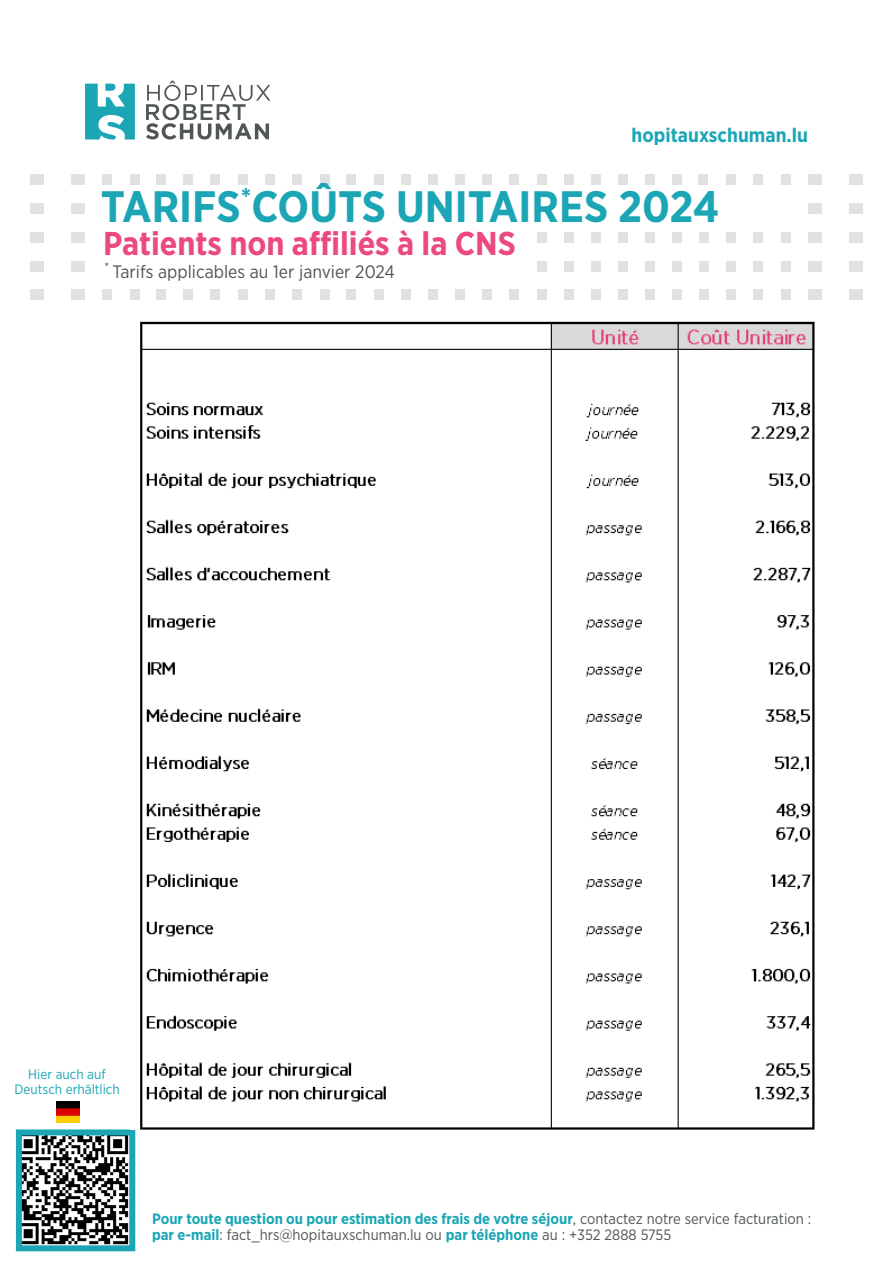
<style>
.page{position:relative;width:893px;height:1263px;background:#fff}
.page>*{position:absolute;margin:0;border:0;box-sizing:border-box;transform-origin:0 0}
._01_Headline_HRS_Blue{font:700 43.95px "Gotham Narrow";color:#1ca6b5}
._01_Headline_HRS_Blue-2{font:700 33px "Gotham Narrow";color:#eb497f}
._03_body{font:700 19.8px "Gotham Narrow";color:#1ca6b5}
._05_footnote{font:18px "Gotham Narrow";color:#4f5654}
._05_footnote-2{font:15px/16.5px "Gotham Narrow";color:#4f5654}
._05_footnote-3{font:13.65px/14.9px "Gotham Narrow";color:#1ca6b5;text-align:center}
.s1{font-weight:700;color:#1ca6b5}
</style>
<div class="page">
<svg style="left:85px;top:84px;width:50px;height:56px"></svg>
<svg style="left:146px;top:81px;width:124px;height:59px"></svg>
<div style="left:30px;top:290px;width:14px;height:10px;background:#e0e1e3"></div>
<div style="left:30px;top:232px;width:14px;height:11px;background:#e0e1e3"></div>
<div style="left:30px;top:261px;width:14px;height:10px;background:#e0e1e3"></div>
<div style="left:30px;top:203px;width:14px;height:11px;background:#e0e1e3"></div>
<div style="left:71px;top:203px;width:14px;height:11px;background:#e0e1e3"></div>
<div style="left:808px;top:203px;width:14px;height:11px;background:#e0e1e3"></div>
<div style="left:849px;top:203px;width:14px;height:11px;background:#e0e1e3"></div>
<div style="left:71px;top:290px;width:14px;height:10px;background:#e0e1e3"></div>
<div style="left:71px;top:232px;width:14px;height:11px;background:#e0e1e3"></div>
<div style="left:30px;top:174px;width:14px;height:11px;background:#e0e1e3"></div>
<div style="left:71px;top:261px;width:14px;height:10px;background:#e0e1e3"></div>
<div style="left:71px;top:174px;width:14px;height:11px;background:#e0e1e3"></div>
<div style="left:103px;top:174px;width:9px;height:11px;background:#e0e1e3"></div>
<div style="left:103px;top:290px;width:9px;height:10px;background:#e0e1e3"></div>
<div style="left:130px;top:174px;width:9px;height:11px;background:#e0e1e3"></div>
<div style="left:157px;top:174px;width:9px;height:11px;background:#e0e1e3"></div>
<div style="left:183px;top:174px;width:10px;height:11px;background:#e0e1e3"></div>
<div style="left:211px;top:174px;width:9px;height:11px;background:#e0e1e3"></div>
<div style="left:238px;top:174px;width:10px;height:11px;background:#e0e1e3"></div>
<div style="left:265px;top:174px;width:10px;height:11px;background:#e0e1e3"></div>
<div style="left:292px;top:174px;width:10px;height:11px;background:#e0e1e3"></div>
<div style="left:320px;top:174px;width:9px;height:11px;background:#e0e1e3"></div>
<div style="left:347px;top:174px;width:9px;height:11px;background:#e0e1e3"></div>
<div style="left:130px;top:290px;width:9px;height:10px;background:#e0e1e3"></div>
<div style="left:374px;top:174px;width:9px;height:11px;background:#e0e1e3"></div>
<div style="left:401px;top:174px;width:9px;height:11px;background:#e0e1e3"></div>
<div style="left:428px;top:174px;width:9px;height:11px;background:#e0e1e3"></div>
<div style="left:455px;top:174px;width:10px;height:11px;background:#e0e1e3"></div>
<div style="left:482px;top:174px;width:10px;height:11px;background:#e0e1e3"></div>
<div style="left:510px;top:174px;width:9px;height:11px;background:#e0e1e3"></div>
<div style="left:537px;top:174px;width:9px;height:11px;background:#e0e1e3"></div>
<div style="left:564px;top:174px;width:9px;height:11px;background:#e0e1e3"></div>
<div style="left:591px;top:174px;width:9px;height:11px;background:#e0e1e3"></div>
<div style="left:157px;top:290px;width:9px;height:10px;background:#e0e1e3"></div>
<div style="left:618px;top:174px;width:9px;height:11px;background:#e0e1e3"></div>
<div style="left:645px;top:174px;width:9px;height:11px;background:#e0e1e3"></div>
<div style="left:672px;top:174px;width:9px;height:11px;background:#e0e1e3"></div>
<div style="left:698px;top:174px;width:10px;height:11px;background:#e0e1e3"></div>
<div style="left:726px;top:174px;width:9px;height:11px;background:#e0e1e3"></div>
<div style="left:754px;top:174px;width:9px;height:11px;background:#e0e1e3"></div>
<div style="left:781px;top:174px;width:9px;height:11px;background:#e0e1e3"></div>
<div style="left:808px;top:174px;width:14px;height:11px;background:#e0e1e3"></div>
<div style="left:849px;top:174px;width:14px;height:11px;background:#e0e1e3"></div>
<div style="left:183px;top:290px;width:10px;height:10px;background:#e0e1e3"></div>
<div style="left:211px;top:290px;width:9px;height:10px;background:#e0e1e3"></div>
<div style="left:238px;top:290px;width:10px;height:10px;background:#e0e1e3"></div>
<div style="left:265px;top:290px;width:10px;height:10px;background:#e0e1e3"></div>
<div style="left:292px;top:290px;width:10px;height:10px;background:#e0e1e3"></div>
<div style="left:320px;top:290px;width:9px;height:10px;background:#e0e1e3"></div>
<div style="left:347px;top:290px;width:9px;height:10px;background:#e0e1e3"></div>
<div style="left:374px;top:290px;width:9px;height:10px;background:#e0e1e3"></div>
<div style="left:401px;top:290px;width:9px;height:10px;background:#e0e1e3"></div>
<div style="left:428px;top:290px;width:9px;height:10px;background:#e0e1e3"></div>
<div style="left:455px;top:290px;width:10px;height:10px;background:#e0e1e3"></div>
<div style="left:482px;top:290px;width:10px;height:10px;background:#e0e1e3"></div>
<div style="left:510px;top:290px;width:9px;height:10px;background:#e0e1e3"></div>
<div style="left:537px;top:290px;width:9px;height:10px;background:#e0e1e3"></div>
<div style="left:537px;top:232px;width:9px;height:11px;background:#e0e1e3"></div>
<div style="left:537px;top:261px;width:9px;height:10px;background:#e0e1e3"></div>
<div style="left:564px;top:290px;width:9px;height:10px;background:#e0e1e3"></div>
<div style="left:564px;top:232px;width:9px;height:11px;background:#e0e1e3"></div>
<div style="left:564px;top:261px;width:9px;height:10px;background:#e0e1e3"></div>
<div style="left:591px;top:290px;width:9px;height:10px;background:#e0e1e3"></div>
<div style="left:591px;top:232px;width:9px;height:11px;background:#e0e1e3"></div>
<div style="left:591px;top:261px;width:9px;height:10px;background:#e0e1e3"></div>
<div style="left:619px;top:290px;width:9px;height:10px;background:#e0e1e3"></div>
<div style="left:619px;top:232px;width:9px;height:11px;background:#e0e1e3"></div>
<div style="left:619px;top:261px;width:9px;height:10px;background:#e0e1e3"></div>
<div style="left:646px;top:290px;width:9px;height:10px;background:#e0e1e3"></div>
<div style="left:646px;top:232px;width:9px;height:11px;background:#e0e1e3"></div>
<div style="left:646px;top:261px;width:9px;height:10px;background:#e0e1e3"></div>
<div style="left:672px;top:290px;width:9px;height:10px;background:#e0e1e3"></div>
<div style="left:672px;top:232px;width:9px;height:11px;background:#e0e1e3"></div>
<div style="left:672px;top:261px;width:9px;height:10px;background:#e0e1e3"></div>
<div style="left:699px;top:290px;width:9px;height:10px;background:#e0e1e3"></div>
<div style="left:699px;top:232px;width:9px;height:11px;background:#e0e1e3"></div>
<div style="left:699px;top:261px;width:9px;height:10px;background:#e0e1e3"></div>
<div style="left:727px;top:290px;width:9px;height:10px;background:#e0e1e3"></div>
<div style="left:727px;top:232px;width:9px;height:11px;background:#e0e1e3"></div>
<div style="left:727px;top:261px;width:9px;height:10px;background:#e0e1e3"></div>
<div style="left:754px;top:290px;width:9px;height:10px;background:#e0e1e3"></div>
<div style="left:754px;top:232px;width:9px;height:11px;background:#e0e1e3"></div>
<div style="left:754px;top:261px;width:9px;height:10px;background:#e0e1e3"></div>
<div style="left:781px;top:290px;width:9px;height:10px;background:#e0e1e3"></div>
<div style="left:781px;top:232px;width:9px;height:11px;background:#e0e1e3"></div>
<div style="left:781px;top:261px;width:9px;height:10px;background:#e0e1e3"></div>
<div style="left:808px;top:290px;width:14px;height:10px;background:#e0e1e3"></div>
<div style="left:808px;top:232px;width:14px;height:11px;background:#e0e1e3"></div>
<div style="left:808px;top:261px;width:14px;height:10px;background:#e0e1e3"></div>
<div style="left:849px;top:290px;width:14px;height:10px;background:#e0e1e3"></div>
<div style="left:849px;top:232px;width:14px;height:11px;background:#e0e1e3"></div>
<div style="left:849px;top:261px;width:14px;height:10px;background:#e0e1e3"></div>
<img style="left:23px;top:1136px;width:105px;height:108px">
<div style="left:16px;top:1129px;width:119px;height:122px;border:6px solid #1ca6b5"></div>
<img style="left:57px;top:1102px;width:23px;height:21px">
<img style="left:140px;top:321px;width:675px;height:808px">
<p class="_03_body" style="left:631px;top:122px;width:178px">hopitauxschuman.lu</p>
<p class="_01_Headline_HRS_Blue" style="left:101px;top:178px;width:620px">TARIFS<sup>*</sup>COÛTS UNITAIRES 2024</p>
<p class="_01_Headline_HRS_Blue-2" style="left:103px;top:222px;width:414px">Patients non affiliés à la CNS</p>
<p class="_05_footnote" style="left:105px;top:261px;width:292px"><sup>*</sup> Tarifs applicables au 1er janvier 2024</p>
<p class="_05_footnote-3" style="left:14px;top:1067px;width:107px">Hier auch auf<br>Deutsch erhältlich</p>
<p class="_05_footnote-2" style="left:152px;top:1210px;width:661px"><span class="s1">Pour toute question ou pour estimation des frais de votre séjour</span>, contactez notre service facturation : <span class="s1">par e-mail</span>: fact_hrs@hopitauxschuman.lu ou <span class="s1">par téléphone</span> au : +352 2888 5755</p>
</div>
